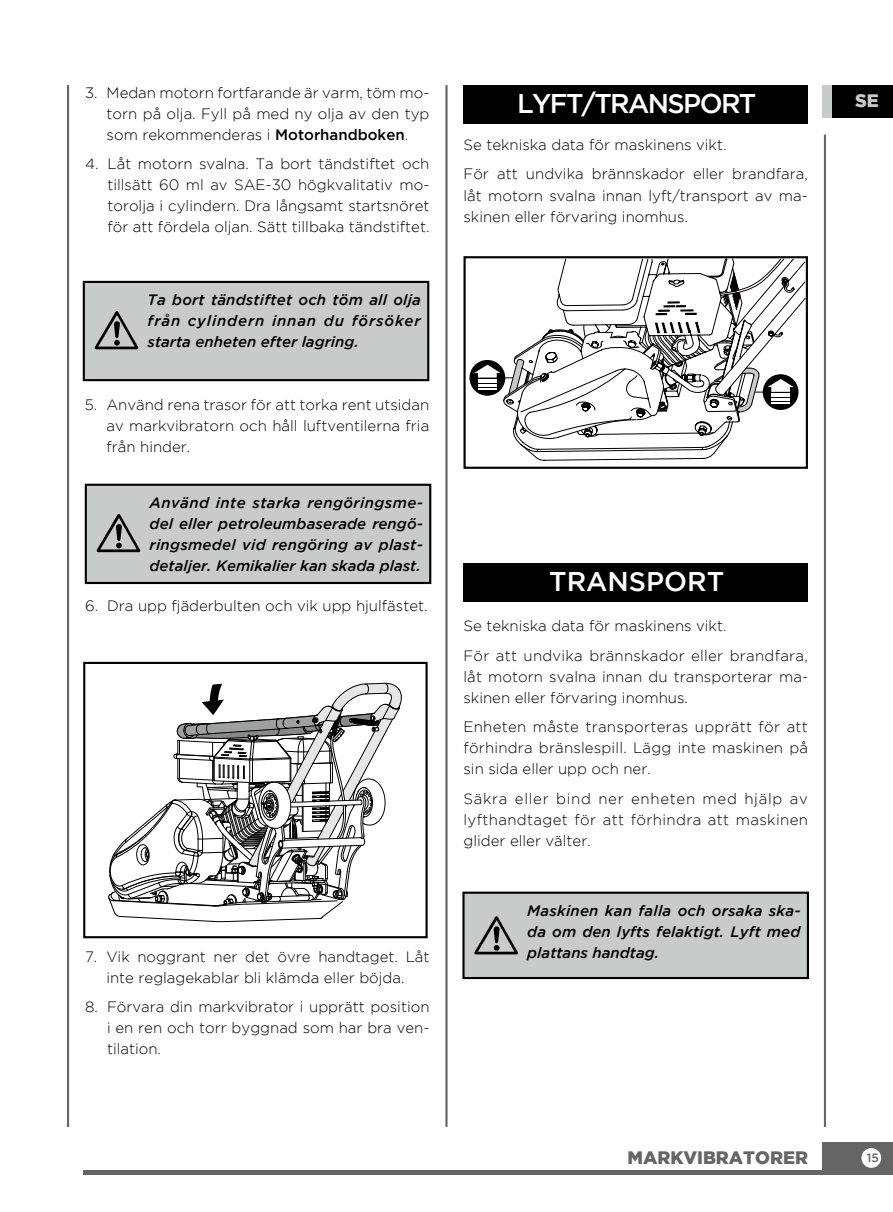
<style>
.page{position:relative;width:893px;height:1212px;background:#fff}
.page>*{position:absolute;margin:0;border:0;box-sizing:border-box;transform-origin:0 0}
.t1{font:500 27px "Gotham";letter-spacing:-.06em;color:#fff}
.t2{font:500 27px "Gotham";color:#fff}
.t3{font:900 18px "Gotham";color:#666565}
.t4{font:900 18px "Gotham";color:#c9caca}
.t5{font:300 15px/21px "Gotham";color:#000;text-align:justify}
.t6{font:italic 500 15px/21px "Gotham";letter-spacing:.005em;color:#000;text-align:justify}
.t7{font:500 12px "Gotham";color:#666565}
.s1{font-weight:500}
</style>
<div class="page">
<div style="left:822px;top:1142px;width:71px;height:32px;background:#666565"></div>
<hr style="left:84px;top:1170px;width:738px;height:4px;background:#666565">
<div style="left:861px;top:1148px;width:20px;height:20px;background:#fff;border-radius:50%"></div>
<div style="left:822px;top:85px;width:71px;height:32px;background:#000"></div>
<div style="left:822px;top:85px;width:9px;height:32px;background:#c9caca"></div>
<hr style="left:824px;top:135px;width:2px;height:992px;background:#666565">
<hr style="left:445px;top:85px;width:3px;height:1042px;background:#666565">
<hr style="left:67px;top:85px;width:2px;height:1042px;background:#666565">
<div style="left:463px;top:85px;width:345px;height:38px;background:#000"></div>
<div style="left:83px;top:281px;width:346px;height:100px;background:#c9caca;border:2px solid #000"></div>
<svg style="left:95px;top:311px;width:43px;height:38px"></svg>
<div style="left:85px;top:484px;width:346px;height:100px;background:#c9caca;border:2px solid #000"></div>
<svg style="left:97px;top:514px;width:43px;height:38px"></svg>
<svg style="left:108px;top:682px;width:294px;height:240px"></svg>
<div style="left:83px;top:662px;width:345px;height:276px;border:2px solid #000"></div>
<svg style="left:530px;top:453px;width:185px;height:8px"></svg>
<svg style="left:469px;top:360px;width:36px;height:36px"></svg>
<svg style="left:474px;top:259px;width:331px;height:194px"></svg>
<div style="left:463px;top:256px;width:345px;height:213px;border:2px solid #000"></div>
<div style="left:463px;top:563px;width:345px;height:38px;background:#000"></div>
<div style="left:462px;top:891px;width:347px;height:88px;background:#c9caca;border:2px solid #000"></div>
<svg style="left:474px;top:916px;width:44px;height:38px"></svg>
<p class="t5" style="left:107px;top:82px;width:324px;text-indent:-22px">3. Medan motorn fortfarande är varm, töm mo&shy;torn på olja. Fyll på med ny olja av den typ som rekommenderas i <span class="s1">Motorhandboken</span>.</p>
<p class="t5" style="left:107px;top:153px;width:324px;text-indent:-22px">4. Låt motorn svalna. Ta bort tändstiftet och tillsätt 60 ml av SAE-30 högkvalitativ mo&shy;torolja i cylindern. Dra långsamt startsnöret för att fördela oljan. Sätt tillbaka tändstiftet.</p>
<p class="t6" style="left:148px;top:289px;width:275px">Ta bort tändstiftet och töm all olja från cylindern innan du försöker starta enheten efter lagring.</p>
<p class="t5" style="left:106px;top:394px;width:324px;text-indent:-22px">5. Använd rena trasor för att torka rent utsidan av markvibratorn och håll luftventilerna fria från hinder.</p>
<p class="t6" style="left:150px;top:492px;width:275px">Använd inte starka rengöringsme&shy;del eller petroleumbaserade rengö&shy;ringsmedel vid rengöring av plast&shy;detaljer. Kemikalier kan skada plast.</p>
<p class="t5" style="left:85px;top:595px;width:344px">6. Dra upp fjäderbulten och vik upp hjulfästet.</p>
<p class="t5" style="left:85px;top:945px;width:346px;text-align:center">7. Vik noggrant ner det övre handtaget. Låt inte reglagekablar bli klämda eller böjda.</p>
<p class="t5" style="left:107px;top:996px;width:324px;text-indent:-22px">8. Förvara din markvibrator i upprätt position i en ren och torr byggnad som har bra ven&shy;tilation.</p>
<h1 class="t1" style="left:517px;top:88px;width:241px">LYFT/TRANSPORT</h1>
<p class="t4" style="left:855px;top:90px;width:25px">SE</p>
<p class="t5" style="left:463px;top:130px;width:346px;line-height:29.5px">Se tekniska data för maskinens vikt.<br>För att undvika brännskador eller brandfara,</p>
<p class="t5" style="left:463px;top:184px;width:346px">låt motorn svalna innan lyft/transport av ma&shy;skinen eller förvaring inomhus.</p>
<h1 class="t2" style="left:549px;top:566px;width:176px">TRANSPORT</h1>
<p class="t5" style="left:463px;top:611px;width:346px;line-height:29.5px">Se tekniska data för maskinens vikt.<br>För att undvika brännskador eller brandfara,</p>
<p class="t5" style="left:463px;top:666px;width:346px">låt motorn svalna innan du transporterar ma&shy;skinen eller förvaring inomhus.</p>
<p class="t5" style="left:463px;top:716px;width:346px">Enheten måste transporteras upprätt för att förhindra bränslespill. Lägg inte maskinen på sin sida eller upp och ner.</p>
<p class="t5" style="left:463px;top:788px;width:346px">Säkra eller bind ner enheten med hjälp av lyfthandtaget för att förhindra att maskinen glider eller välter.</p>
<p class="t6" style="left:527px;top:900px;width:275px">Maskinen kan falla och orsaka ska&shy;da om den lyfts felaktigt. Lyft med plattans handtag.</p>
<p class="t3" style="left:627px;top:1147px;width:182px">MARKVIBRATORER</p>
<p class="t7" style="left:867px;top:1151px;width:14px">15</p>
</div>
